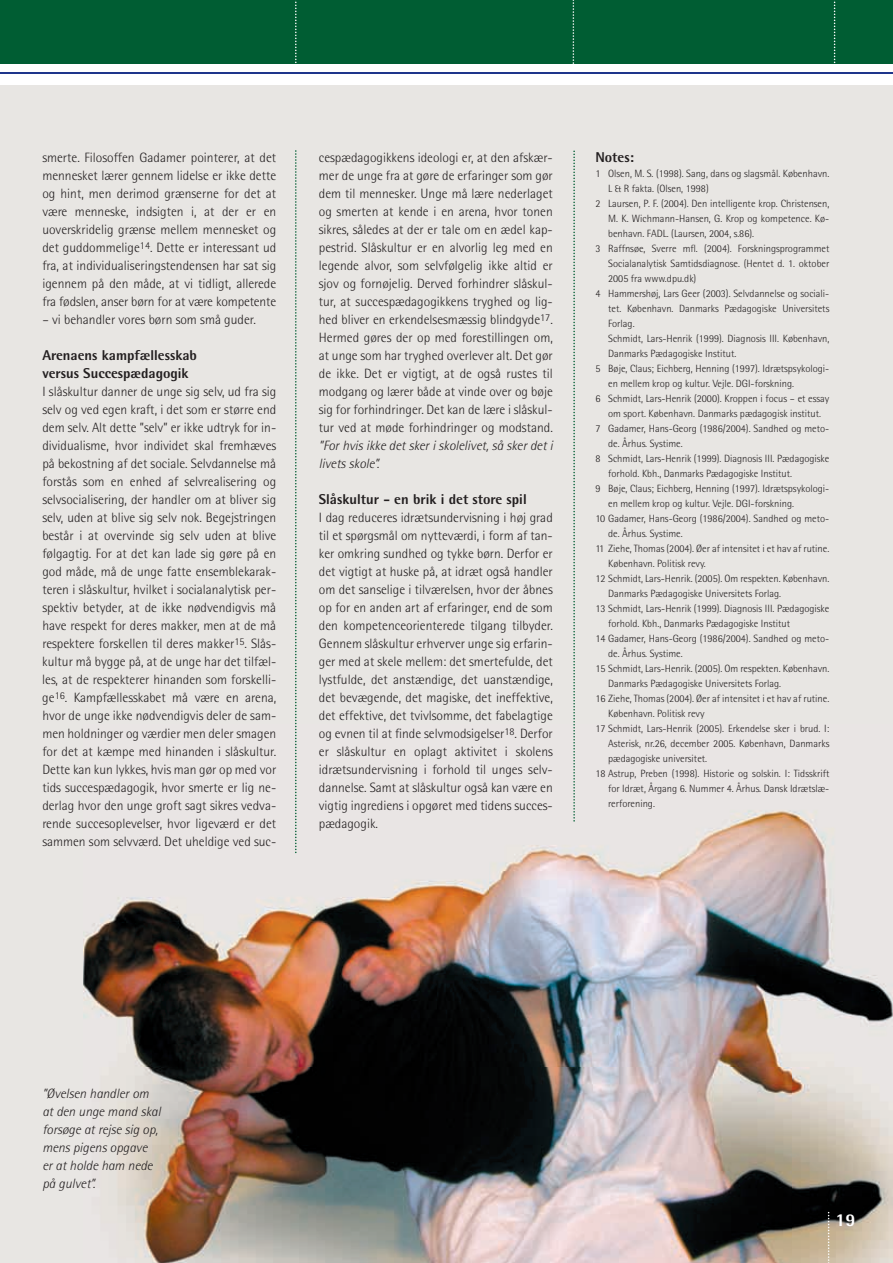
<style>
.page{position:relative;width:893px;height:1263px;background:#fff}
.page>*{position:absolute;margin:0;border:0;box-sizing:border-box;transform-origin:0 0}
.t1{font:800 18px "Rotis Semi Sans";color:#fff}
.t2{font:800 14.25px/18px "Rotis Semi Sans";color:#231f20}
.t3{font:300 13.5px/18px "Rotis Semi Sans";color:#231f20;text-align:justify}
.t4{font:italic 300 13.5px/18px "Rotis Semi Sans";color:#231f20}
.t5{font:300 10.5px "Rotis Semi Sans";color:#231f20}
</style>
<div class="page">
<div style="left:0;top:85px;width:892px;height:1178px;background:#e8e6e3"></div>
<img style="left:84px;top:810px;width:808px;height:453px">
<svg style="left:295px;top:150px;width:3px;height:1038px"></svg>
<svg style="left:572px;top:150px;width:3px;height:1038px"></svg>
<div style="left:0;top:0;width:892px;height:64px;background:#005d33"></div>
<hr style="left:0;top:72px;width:892px;height:2px;background:#1e358b">
<svg style="left:572px;top:0;width:2px;height:64px"></svg>
<svg style="left:295px;top:1px;width:2px;height:63px"></svg>
<svg style="left:827px;top:1212px;width:2px;height:51px"></svg>
<svg style="left:833px;top:1px;width:2px;height:63px"></svg>
<p class="t3" style="left:42px;top:150px;width:235px">smerte. Filosoffen Gadamer pointerer, at det mennesket lærer gennem lidelse er ikke dette og hint, men derimod grænserne for det at være menneske, indsigten i, at der er en uoverskridelig grænse mellem mennesket og det guddommelige<sup>14</sup>. Dette er interessant ud fra, at individualiseringstendensen har sat sig igennem på den måde, at vi tidligt, allerede fra fødslen, anser børn for at være kompeten te</p>
<p class="t3" style="left:42px;top:312px;width:215px">– vi behandler vores børn som små guder.</p>
<p class="t2" style="left:42px;top:348px;width:156px">Arenaens kampfællesskab versus Succespædagogik</p>
<p class="t3" style="left:42px;top:384px;width:235px">I slåskultur danner de unge sig selv, ud fra sig selv og ved egen kraft, i det som er større end dem selv. Alt dette ”selv” er ikke udtryk for in&shy;dividualisme, hvor individet skal fremhæves på bekostning af det sociale. Selvdannelse må forstås som en enhed af selvrealisering og selvsocialisering, der handler om at bliver sig selv, uden at blive sig selv nok. Begejstringen består i at overvinde sig selv uden at blive følgagtig. For at det kan lade sig gøre på en god måde, må de unge fatte ensemblekarak&shy;teren i slåskultur, hvilket i socialanalytisk per&shy;spektiv betyder, at de ikke nødvendigvis må have respekt for deres makker, men at de må respektere forskellen til deres makker<sup>15</sup>. Slås&shy;kultur må bygge på, at de unge har det tilfæl&shy;les, at de respekterer hinanden som forskelli&shy;ge<sup>16</sup>. Kampfællesskabet må være en arena, hvor de unge ikke nødvendigvis deler de sam&shy;men holdninger og værdier men deler smagen for det at kæmpe med hinanden i slåskultur.<br>Dette kan kun lykkes, hvis man gør op med vor tids succespædagogik, hvor smerte er lig ne&shy;derlag hvor den unge groft sagt sikres vedva&shy;rende succesoplevelser, hvor ligeværd er det sammen som selvværd. Det uheldige ved suc-</p>
<p class="t3" style="left:319px;top:150px;width:235px">cespædagogikkens ideologi er, at den afskær&shy;mer de unge fra at gøre de erfaringer som gør dem til mennesker. Unge må lære nederlaget og smerten at kende i en arena, hvor tonen sikres, således at der er tale om en ædel kap&shy;pestrid. Slåskultur er en alvorlig leg med en legende alvor, som selvfølgelig ikke altid er sjov og fornøjelig. Derved forhindrer slåskul&shy;tur, at succespædagogikkens tryghed og lig&shy;hed bliver en erkendelsesmæssig blindgyde<sup>17</sup>.<br>Hermed gøres der op med forestillingen om, at unge som har tryghed overlever alt. Det gør de ikke. Det er vigtigt, at de også rustes til modgang og lærer både at vinde over og bøje sig for forhindringer. Det kan de lære i slåskul&shy;tur ved at møde forhindringer og modstand.</p>
<p class="t4" style="left:319px;top:438px;width:235px">”For hvis ikke det sker i skolelivet, så sker det i livets skole”.</p>
<p class="t2" style="left:319px;top:492px;width:209px">Slåskultur - en brik i det store spil</p>
<p class="t3" style="left:319px;top:510px;width:235px">I dag reduceres idrætsundervisning i høj grad til et spørgsmål om nytteværdi, i form af tan&shy;ker omkring sundhed og tykke børn. Derfor er det vigtigt at huske på, at idræt også handler om det sanselige i tilværelsen, hvor der åbnes op for en anden art af erfaringer, end de som den kompetenceorienterede tilgang tilbyder.<br>Gennem slåskultur erhverver unge sig erfarin&shy;ger med at skele mellem: det smertefulde, det lystfulde, det anstændige, det uanstændige, det bevægende, det magiske, det ineffektive, det effektive, det tvivlsomme, det fabelagtige og evnen til at finde selvmodsigelser<sup>18</sup>. Derfor er slåskultur en oplagt aktivitet i skolens idrætsundervisning i forhold til unges selv&shy;dannelse. Samt at slåskultur også kan være en vigtig ingrediens i opgøret med tidens succes&shy;pædagogik.</p>
<p class="t2" style="left:595px;top:150px;width:40px">Notes:</p>
<p class="t5" style="left:595px;top:170px;width:235px">1 Olsen, M. S. (1998). Sang, dans og slagsmål. København.</p>
<p class="t5" style="left:608px;top:185px;width:102px">L &amp; R fakta. (Olsen, 1998)</p>
<p class="t5" style="left:595px;top:200px;width:235px">2 Laursen, P. F. (2004). Den intelligente krop. Christensen,</p>
<p class="t5" style="left:608px;top:215px;width:223px">M. K. Wichmann-Hansen, G. Krop og kompetence. Kø-</p>
<p class="t5" style="left:608px;top:230px;width:147px">benhavn. FADL. (Laursen, 2004, s.86).</p>
<p class="t5" style="left:595px;top:245px;width:235px">3 Raffnsøe, Sverre mfl. (2004). Forskningsprogrammet</p>
<p class="t5" style="left:608px;top:260px;width:223px">Socialanalytisk Samtidsdiagnose. (Hentet d. 1. oktober</p>
<p class="t5" style="left:608px;top:275px;width:90px">2005 fra www.dpu.dk)</p>
<p class="t5" style="left:595px;top:290px;width:235px">4 Hammershøj, Lars Geer (2003). Selvdannelse og sociali-</p>
<p class="t5" style="left:608px;top:305px;width:223px">tet. København. Danmarks Pædagogiske Universitets</p>
<p class="t5" style="left:608px;top:320px;width:28px">Forlag.</p>
<p class="t5" style="left:608px;top:335px;width:223px">Schmidt, Lars-Henrik (1999). Diagnosis III. København,</p>
<p class="t5" style="left:608px;top:350px;width:130px">Danmarks Pædagogiske Institut.</p>
<p class="t5" style="left:595px;top:365px;width:235px">5 Bøje, Claus; Eichberg, Henning (1997). Idrætspsykologi-</p>
<p class="t5" style="left:608px;top:380px;width:187px">en mellem krop og kultur. Vejle. DGI-forskning.</p>
<p class="t5" style="left:595px;top:395px;width:235px">6 Schmidt, Lars-Henrik (2000). Kroppen i focus – et essay</p>
<p class="t5" style="left:608px;top:410px;width:214px">om sport. København. Danmarks pædagogisk institut.</p>
<p class="t5" style="left:595px;top:425px;width:235px">7 Gadamer, Hans-Georg (1986/2004). Sandhed og meto-</p>
<p class="t5" style="left:608px;top:440px;width:76px">de. Århus. Systime.</p>
<p class="t5" style="left:595px;top:455px;width:235px">8 Schmidt, Lars-Henrik (1999). Diagnosis III. Pædagogiske</p>
<p class="t5" style="left:608px;top:470px;width:185px">forhold. Kbh., Danmarks Pædagogiske Institut.</p>
<p class="t5" style="left:595px;top:485px;width:235px">9 Bøje, Claus; Eichberg, Henning (1997). Idrætspsykologi-</p>
<p class="t5" style="left:608px;top:500px;width:187px">en mellem krop og kultur. Vejle. DGI-forskning.</p>
<p class="t5" style="left:595px;top:515px;width:235px">10 Gadamer, Hans-Georg (1986/2004). Sandhed og meto-</p>
<p class="t5" style="left:608px;top:530px;width:76px">de. Århus. Systime.</p>
<p class="t5" style="left:595px;top:545px;width:235px">11 Ziehe, Thomas (2004). Øer af intensitet i et hav af rutine.</p>
<p class="t5" style="left:608px;top:560px;width:99px">København. Politisk revy.</p>
<p class="t5" style="left:595px;top:575px;width:235px">12 Schmidt, Lars-Henrik. (2005). Om respekten. København.</p>
<p class="t5" style="left:608px;top:590px;width:174px">Danmarks Pædagogiske Universitets Forlag.</p>
<p class="t5" style="left:595px;top:605px;width:235px">13 Schmidt, Lars-Henrik (1999). Diagnosis III. Pædagogiske</p>
<p class="t5" style="left:608px;top:620px;width:183px">forhold. Kbh., Danmarks Pædagogiske Institut</p>
<p class="t5" style="left:595px;top:635px;width:235px">14 Gadamer, Hans-Georg (1986/2004). Sandhed og meto-</p>
<p class="t5" style="left:608px;top:650px;width:76px">de. Århus. Systime.</p>
<p class="t5" style="left:595px;top:665px;width:235px">15 Schmidt, Lars-Henrik. (2005). Om respekten. København.</p>
<p class="t5" style="left:608px;top:680px;width:174px">Danmarks Pædagogiske Universitets Forlag.</p>
<p class="t5" style="left:595px;top:695px;width:235px">16 Ziehe, Thomas (2004). Øer af intensitet i et hav af rutine.</p>
<p class="t5" style="left:608px;top:710px;width:98px">København. Politisk revy</p>
<p class="t5" style="left:595px;top:725px;width:235px">17 Schmidt, Lars-Henrik (2005). Erkendelse sker i brud. I:</p>
<p class="t5" style="left:608px;top:740px;width:223px">Asterisk, nr.26, december 2005. København, Danmarks</p>
<p class="t5" style="left:608px;top:755px;width:101px">pædagogiske universitet.</p>
<p class="t5" style="left:595px;top:770px;width:235px">18 Astrup, Preben (1998). Historie og solskin. I: Tidsskrift</p>
<p class="t5" style="left:608px;top:785px;width:223px">for Idræt, Årgang 6. Nummer 4. Århus. Dansk Idrætslæ-</p>
<p class="t5" style="left:608px;top:800px;width:48px">rerforening.</p>
<p class="t4" style="left:42px;top:1086px;width:120px">”Øvelsen handler om at den unge mand skal forsøge at rejse sig op, mens pigens opgave er at holde ham nede på gulvet”.</p>
<h1 class="t1" style="left:835px;top:1214px;width:22px">19</h1>
</div>
